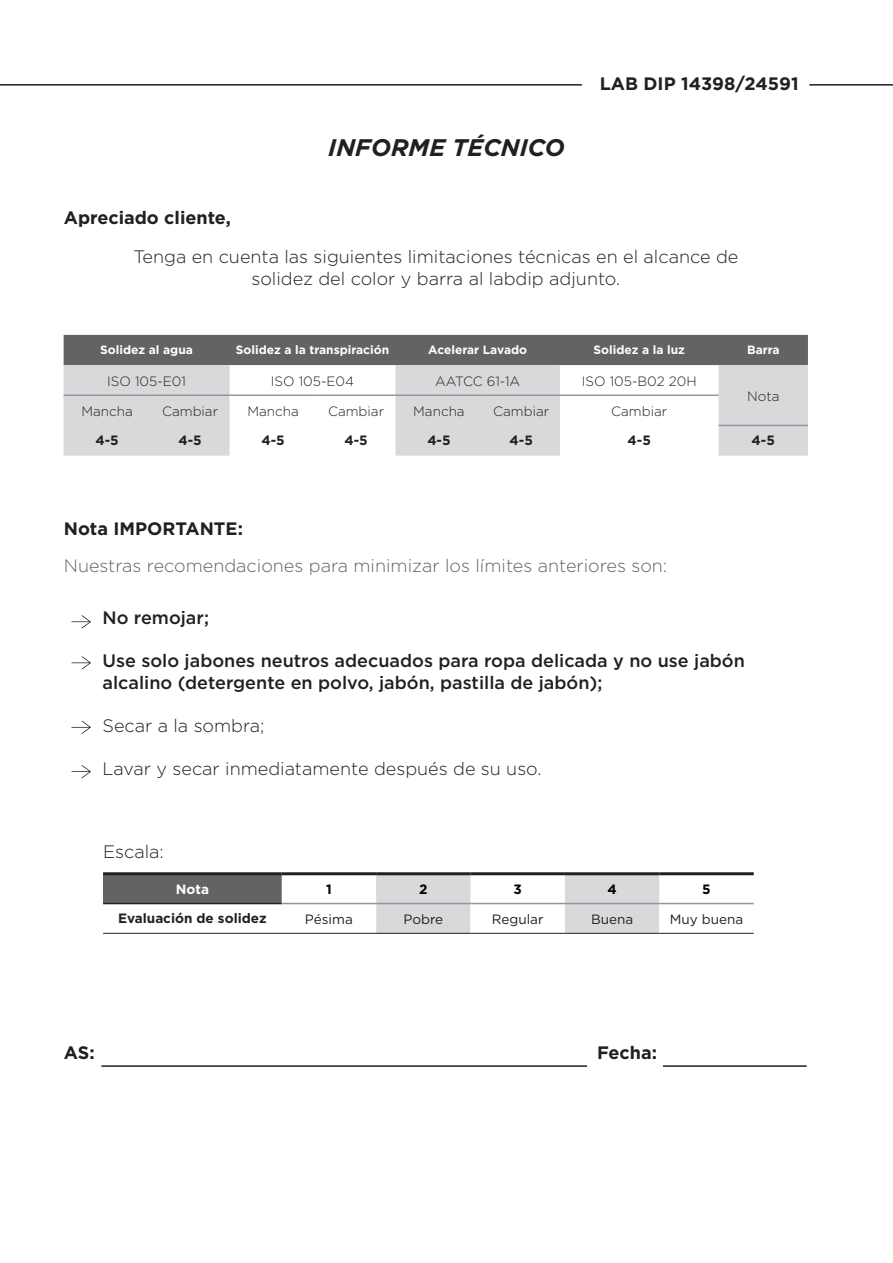
<style>
.page{position:relative;width:893px;height:1263px;background:#fff}
.page>*{position:absolute;margin:0;border:0;box-sizing:border-box;transform-origin:0 0}
.t1{font:italic 700 24px "Gotham";color:#231f20}
.t2{font:300 18px/21.6px "Gotham";color:#231f20;text-align:center}
.t3{font:500 18px/21.6px "Gotham";color:#231f20}
.t4{font:300 18px "Gotham";color:#636366}
.t5{font:700 18px "Gotham";color:#231f20}
.t6{font:300 13.5px "Gotham";color:#231f20}
.t7{font:700 13.5px "Gotham";color:#231f20}
.t8{font:13.5px "Gotham";color:#231f20}
.t9{font:300 13.5px "Gotham";letter-spacing:-.02em;color:#231f20}
.t10{font:700 13.5px "Gotham";color:#000001}
.t11{font:700 13.5px "Gotham";color:#fff}
.t12{font:700 12px "Gotham";color:#fff}
</style>
<div class="page">
<div style="left:64px;top:335px;width:744px;height:30px;background:#636366"></div>
<svg style="left:64px;top:365px;width:744px;height:91px;fill:#d8d9db"></svg>
<hr style="left:64px;top:394px;width:87px;height:2px;background:#939598">
<hr style="left:151px;top:394px;width:79px;height:2px;background:#939598">
<hr style="left:230px;top:394px;width:87px;height:2px;background:#939598">
<hr style="left:317px;top:394px;width:78px;height:2px;background:#939598">
<hr style="left:395px;top:394px;width:87px;height:2px;background:#939598">
<hr style="left:482px;top:394px;width:78px;height:2px;background:#939598">
<hr style="left:560px;top:394px;width:159px;height:2px;background:#939598">
<hr style="left:719px;top:425px;width:89px;height:1px;background:#939598">
<hr style="left:0;top:84px;width:582px;height:2px;background:#231f20">
<hr style="left:809px;top:84px;width:84px;height:2px;background:#231f20">
<hr style="left:101px;top:1065px;width:486px;height:2px;background:#231f20">
<hr style="left:663px;top:1065px;width:144px;height:2px;background:#231f20">
<svg style="left:71px;top:765px;width:20px;height:13px"></svg>
<svg style="left:71px;top:721px;width:20px;height:13px"></svg>
<svg style="left:71px;top:656px;width:20px;height:13px"></svg>
<svg style="left:71px;top:615px;width:20px;height:13px"></svg>
<svg style="left:103px;top:875px;width:651px;height:58px"></svg>
<hr style="left:103px;top:903px;width:179px;height:1px;background:#231f20">
<hr style="left:282px;top:903px;width:94px;height:1px;background:#939598">
<hr style="left:376px;top:903px;width:94px;height:1px;background:#939598">
<hr style="left:470px;top:903px;width:95px;height:1px;background:#939598">
<hr style="left:565px;top:903px;width:94px;height:1px;background:#939598">
<hr style="left:659px;top:903px;width:95px;height:1px;background:#939598">
<hr style="left:103px;top:872px;width:179px;height:3px;background:#231f20">
<hr style="left:282px;top:872px;width:94px;height:3px;background:#231f20">
<hr style="left:376px;top:872px;width:94px;height:3px;background:#231f20">
<hr style="left:470px;top:872px;width:95px;height:3px;background:#231f20">
<hr style="left:565px;top:872px;width:94px;height:3px;background:#231f20">
<hr style="left:659px;top:872px;width:95px;height:3px;background:#231f20">
<hr style="left:103px;top:933px;width:179px;height:1px;background:#231f20">
<hr style="left:282px;top:933px;width:94px;height:1px;background:#231f20">
<hr style="left:376px;top:933px;width:94px;height:1px;background:#231f20">
<hr style="left:470px;top:933px;width:95px;height:1px;background:#231f20">
<hr style="left:565px;top:933px;width:94px;height:1px;background:#231f20">
<hr style="left:659px;top:933px;width:95px;height:1px;background:#231f20">
<h1 class="t1" style="left:328px;top:131px;width:238px">INFORME TÉCNICO</h1>
<p class="t5" style="left:600px;top:74px;width:200px">LAB DIP 14398/24591</p>
<p class="t5" style="left:64px;top:208px;width:169px">Apreciado cliente,</p>
<p class="t2" style="left:133px;top:245px;width:607px">Tenga en cuenta las siguientes limitaciones técnicas en el alcance de solidez del color y barra al labdip adjunto.</p>
<p class="t12" style="left:100px;top:343px;width:94px">Solidez al agua</p>
<p class="t12" style="left:236px;top:343px;width:155px">Solidez a la transpiración</p>
<p class="t12" style="left:428px;top:343px;width:100px">Acelerar Lavado</p>
<p class="t12" style="left:594px;top:343px;width:93px">Solidez a la luz</p>
<p class="t12" style="left:747px;top:343px;width:34px">Barra</p>
<p class="t6" style="left:107px;top:372px;width:80px">ISO 105-E01</p>
<p class="t6" style="left:271px;top:372px;width:85px">ISO 105-E04</p>
<p class="t9" style="left:435px;top:372px;width:87px">AATCC 61-1A</p>
<p class="t6" style="left:582px;top:372px;width:116px">ISO 105-B02 20H</p>
<p class="t6" style="left:747px;top:387px;width:34px">Nota</p>
<p class="t6" style="left:81px;top:402px;width:53px">Mancha</p>
<p class="t6" style="left:162px;top:402px;width:57px">Cambiar</p>
<p class="t6" style="left:247px;top:402px;width:53px">Mancha</p>
<p class="t6" style="left:328px;top:402px;width:57px">Cambiar</p>
<p class="t6" style="left:413px;top:402px;width:53px">Mancha</p>
<p class="t6" style="left:493px;top:402px;width:57px">Cambiar</p>
<p class="t6" style="left:611px;top:402px;width:57px">Cambiar</p>
<p class="t7" style="left:95px;top:433px;width:25px">4-5</p>
<p class="t7" style="left:178px;top:433px;width:25px">4-5</p>
<p class="t7" style="left:261px;top:433px;width:25px">4-5</p>
<p class="t7" style="left:344px;top:433px;width:25px">4-5</p>
<p class="t7" style="left:427px;top:433px;width:25px">4-5</p>
<p class="t7" style="left:510px;top:433px;width:25px">4-5</p>
<p class="t7" style="left:628px;top:433px;width:25px">4-5</p>
<p class="t7" style="left:752px;top:433px;width:25px">4-5</p>
<p class="t5" style="left:64px;top:518px;width:181px">Nota IMPORTANTE:</p>
<p class="t4" style="left:64px;top:554px;width:605px">Nuestras recomendaciones para minimizar los límites anteriores son:</p>
<p class="t3" style="left:102px;top:607px;width:108px">No remojar;</p>
<p class="t3" style="left:102px;top:650px;width:644px">Use solo jabones neutros adecuados para ropa delicada y no use jabón alcalino (detergente en polvo, jabón, pastilla de jabón);</p>
<p class="t2" style="left:102px;top:714px;width:164px">Secar a la sombra;</p>
<p class="t2" style="left:102px;top:757px;width:441px">Lavar y secar inmediatamente después de su uso.</p>
<p class="t2" style="left:103px;top:840px;width:62px">Escala:</p>
<p class="t11" style="left:176px;top:881px;width:35px">Nota</p>
<p class="t10" style="left:326px;top:881px;width:7px">1</p>
<p class="t10" style="left:419px;top:881px;width:10px">2</p>
<p class="t10" style="left:513px;top:881px;width:10px">3</p>
<p class="t10" style="left:607px;top:881px;width:11px">4</p>
<p class="t10" style="left:702px;top:881px;width:10px">5</p>
<p class="t7" style="left:118px;top:911px;width:150px">Evaluación de solidez</p>
<p class="t8" style="left:305px;top:910px;width:49px">Pésima</p>
<p class="t8" style="left:403px;top:910px;width:41px">Pobre</p>
<p class="t8" style="left:492px;top:910px;width:53px">Regular</p>
<p class="t8" style="left:591px;top:910px;width:44px">Buena</p>
<p class="t8" style="left:670px;top:910px;width:75px">Muy buena</p>
<p class="t5" style="left:64px;top:1043px;width:32px">AS:</p>
<p class="t5" style="left:597px;top:1043px;width:62px">Fecha:</p>
</div>
